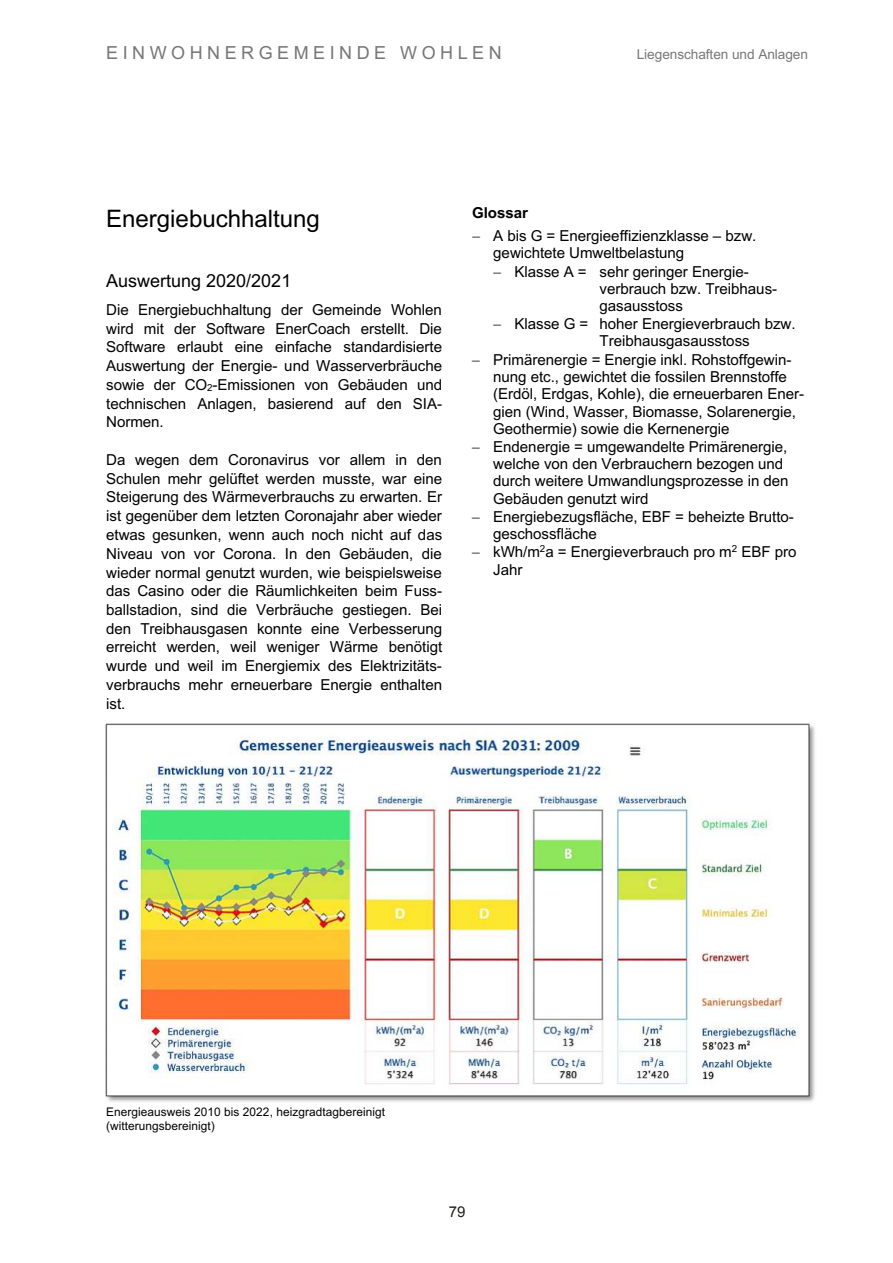
<style>
.page{position:relative;width:893px;height:1263px;background:#fff}
.page>*{position:absolute;margin:0;border:0;box-sizing:border-box;transform-origin:0 0}
.t1{font:24.15px "Arial";color:#000}
.t2{font:18px "Arial";letter-spacing:.25em;color:#777}
.t3{font:18px "Arial";color:#000}
.t4{font:15.15px/18.8px "Arial";letter-spacing:-.005em;color:#000;text-align:justify}
.t5{font:700 15.15px "Arial";letter-spacing:-.005em;color:#000}
.t6{font:15px "Arial";color:#21201c}
.t7{font:13.65px "Arial";letter-spacing:-.005em;color:#777}
.t8{font:11.85px/13.6px "Arial";letter-spacing:.005em;color:#000}
.s1{font-size:9.75px}
</style>
<div class="page">
<img style="left:105px;top:723px;width:710px;height:379px">
<p class="t2" style="left:106px;top:41px;width:397px">EINWOHNERGEMEINDE WOHLEN</p>
<p class="t7" style="left:637px;top:45px;width:173px">Liegenschaften und Anlagen</p>
<h1 class="t1" style="left:106px;top:202px;width:215px">Energiebuchhaltung</h1>
<p class="t3" style="left:106px;top:268px;width:187px">Auswertung 2020/2021</p>
<p class="t4" style="left:106px;top:300px;width:337px">Die Energiebuchhaltung der Gemeinde Wohlen wird mit der Software EnerCoach erstellt. Die Software erlaubt eine einfache standardisierte Auswertung der Energie- und Wasserverbräuche sowie der CO<span class="s1">2</span>-Emissionen von Gebäuden und technischen Anlagen, basierend auf den SIA-Normen.</p>
<p class="t4" style="left:106px;top:450px;width:338px">Da wegen dem Coronavirus vor allem in den Schulen mehr gelüftet werden musste, war eine Steigerung des Wärmeverbrauchs zu erwarten. Er ist gegenüber dem letzten Coronajahr aber wieder etwas gesunken, wenn auch noch nicht auf das Niveau von vor Corona. In den Gebäuden, die wieder normal genutzt wurden, wie beispielsweise das Casino oder die Räumlichkeiten beim Fuss&shy;ballstadion, sind die Verbräuche gestiegen. Bei den Treibhausgasen konnte eine Verbesserung erreicht werden, weil weniger Wärme benötigt wurde und weil im Energiemix des Elektrizitäts&shy;verbrauchs mehr erneuerbare Energie enthalten ist.</p>
<p class="t5" style="left:472px;top:202px;width:57px">Glossar</p>
<p class="t4" style="left:493px;top:227px;width:265px;line-height:17.2px">A bis G = Energieeffizienzklasse – bzw. gewichtete Umweltbelastung</p>
<p class="t4" style="left:514px;top:262px;width:236px">Klasse A = sehr geringer Energie-</p>
<p class="t4" style="left:600px;top:279px;width:179px">verbrauch bzw. Treibhaus-</p>
<p class="t4" style="left:600px;top:296px;width:85px">gasausstoss</p>
<p class="t4" style="left:514px;top:314px;width:283px">Klasse G = hoher Energieverbrauch bzw.</p>
<p class="t4" style="left:599px;top:332px;width:152px">Treibhausgasausstoss</p>
<p class="t4" style="left:493px;top:350px;width:300px">Primärenergie = Energie inkl. Rohstoffgewin-</p>
<p class="t4" style="left:493px;top:367px;width:295px">nung etc., gewichtet die fossilen Brennstoffe</p>
<p class="t4" style="left:493px;top:384px;width:312px">(Erdöl, Erdgas, Kohle), die erneuerbaren Ener-</p>
<p class="t4" style="left:493px;top:402px;width:304px">gien (Wind, Wasser, Biomasse, Solarenergie,</p>
<p class="t4" style="left:493px;top:419px;width:238px">Geothermie) sowie die Kernenergie</p>
<p class="t4" style="left:493px;top:437px;width:296px">Endenergie = umgewandelte Primärenergie,</p>
<p class="t4" style="left:493px;top:454px;width:292px">welche von den Verbrauchern bezogen und</p>
<p class="t4" style="left:493px;top:472px;width:297px">durch weitere Umwandlungsprozesse in den</p>
<p class="t4" style="left:493px;top:489px;width:157px">Gebäuden genutzt wird</p>
<p class="t4" style="left:493px;top:507px;width:302px">Energiebezugsfläche, EBF = beheizte Brutto-</p>
<p class="t4" style="left:493px;top:524px;width:105px">geschossfläche</p>
<p class="t4" style="left:493px;top:542px;width:305px">kWh/m<sup>2</sup>a = Energieverbrauch pro m<sup>2</sup> EBF pro</p>
<p class="t4" style="left:493px;top:560px;width:31px">Jahr</p>
<p class="t8" style="left:106px;top:1105px;width:280px">Energieausweis 2010 bis 2022, heizgradtagbereinigt (witterungsbereinigt)</p>
<p class="t6" style="left:449px;top:1202px;width:18px">79</p>
<p class="t4" style="left:449px;top:1202px;width:10px">7</p>
</div>
